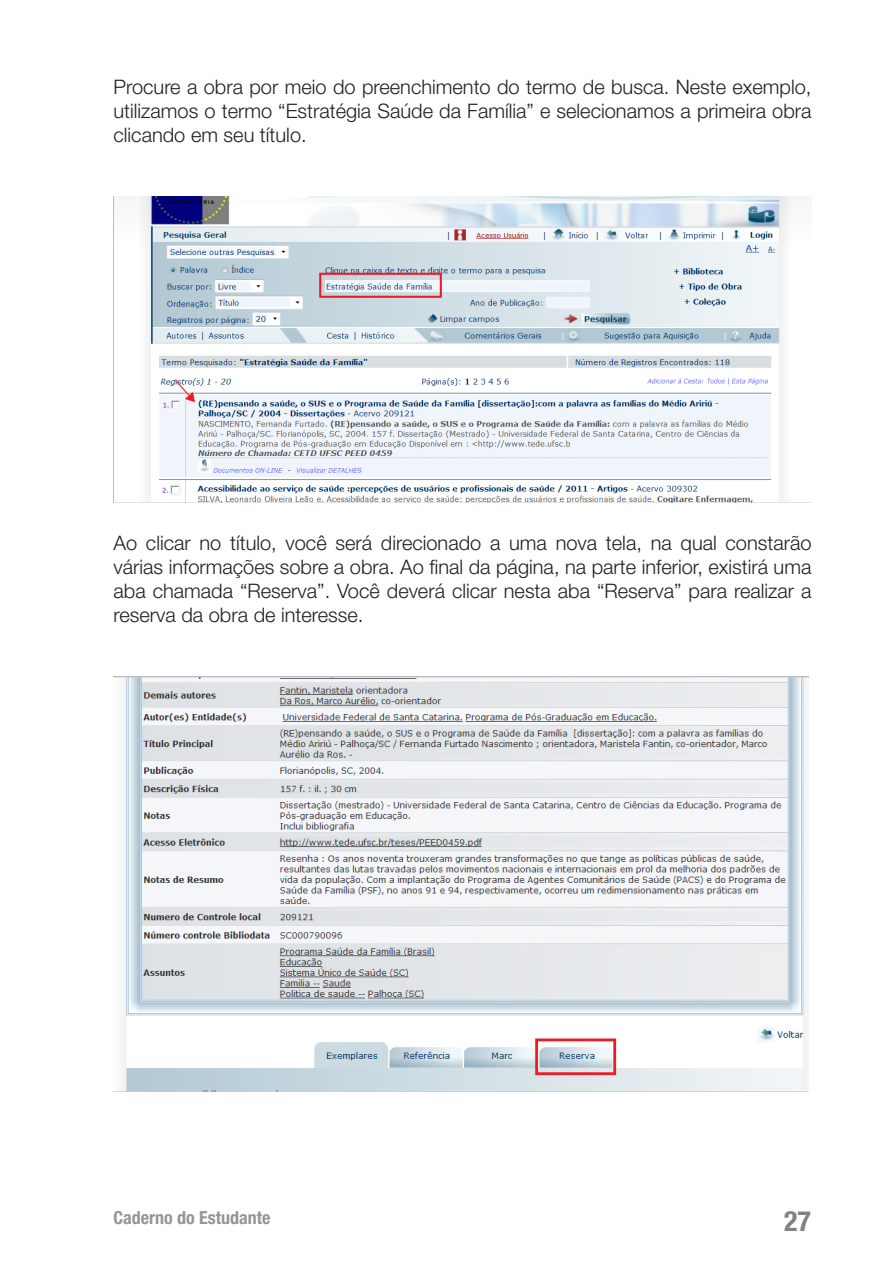
<style>
.page{position:relative;width:891px;height:1287px;background:#fff}
.page>*{position:absolute;margin:0;border:0;box-sizing:border-box;transform-origin:0 0}
.t1{font:700 condensed 28px "Helvetica Neue LT Std";color:#808285}
.corpo_texto{font:300 20px/24px "Helvetica Neue LT Std";color:#231f20;text-align:justify}
.t2{font:700 condensed 18px "Helvetica Neue LT Std";color:#939598}
</style>
<div class="page">
<img style="left:113px;top:197px;width:698px;height:306px">
<img style="left:113px;top:677px;width:695px;height:415px">
<p class="corpo_texto" style="left:113px;top:74px;width:699px">Procure a obra por meio do preenchimento do termo de busca. Neste exemplo, utilizamos o termo “Estratégia Saúde da Família” e selecionamos a primeira obra clicando em seu título.</p>
<p class="corpo_texto" style="left:113px;top:530px;width:699px">Ao clicar no título, você será direcionado a uma nova tela, na qual constarão várias informações sobre a obra. Ao final da página, na parte inferior, existirá uma aba chamada “Reserva”. Você deverá clicar nesta aba “Reserva” para realizar a reserva da obra de interesse.</p>
<p class="t2" style="left:113px;top:1207px;width:158px">Caderno do Estudante</p>
<h1 class="t1" style="left:783px;top:1204px;width:28px">27</h1>
</div>
